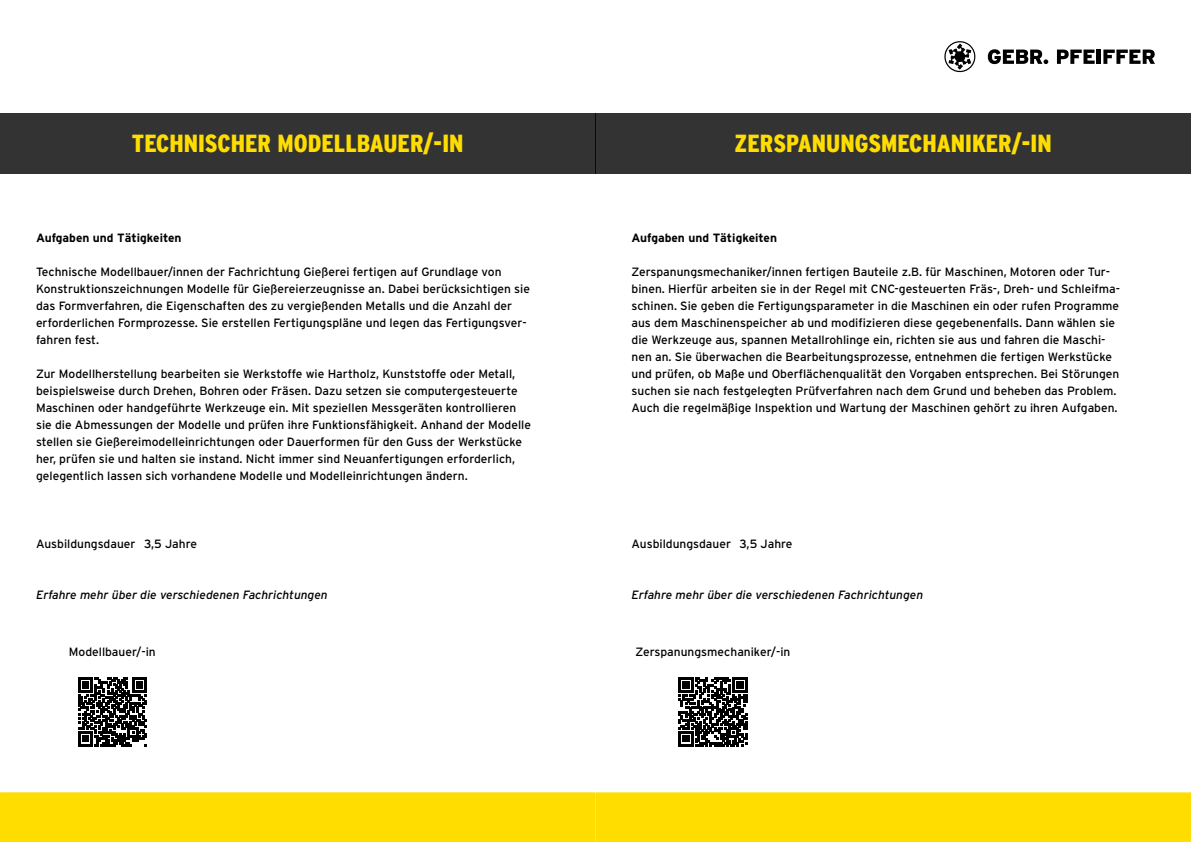
<style>
.page{position:relative;width:1191px;height:842px;background:#fff}
.page>*{position:absolute;margin:0;border:0;box-sizing:border-box;transform-origin:0 0}
.t1{font:900 condensed 24.7px "Interstate";color:#fd0}
.t2{font:12px/17px "Interstate";color:#000}
.t3{font:italic 12px "Interstate";color:#000}
.t4{font:700 12px "Interstate";color:#000}
</style>
<div class="page">
<svg style="left:987px;top:49px;width:61px;height:15px"></svg>
<svg style="left:1057px;top:50px;width:37px;height:14px"></svg>
<hr style="left:1096px;top:50px;width:4px;height:14px;background:#000">
<svg style="left:1103px;top:50px;width:52px;height:14px"></svg>
<svg style="left:944px;top:41px;width:32px;height:32px"></svg>
<div style="left:0;top:792px;width:595px;height:50px;background:#fd0;border:1px solid #fd0"></div>
<div style="left:0;top:113px;width:595px;height:61px;background:#333"></div>
<div style="left:595px;top:113px;width:596px;height:61px;background:#333"></div>
<div style="left:596px;top:793px;width:594px;height:48px;background:#fd0"></div>
<div style="left:595px;top:792px;width:596px;height:50px;border:1px solid #fd0"></div>
<svg style="left:78px;top:678px;width:68px;height:68px"></svg>
<svg style="left:678px;top:678px;width:69px;height:68px"></svg>
<h1 class="t1" style="left:132px;top:129px;width:333px">TECHNISCHER MODELLBAUER/-IN</h1>
<h1 class="t1" style="left:734px;top:129px;width:319px">ZERSPANUNGSMECHANIKER/-IN</h1>
<p class="t4" style="left:36px;top:231px;width:147px">Aufgaben und Tätigkeiten</p>
<p class="t2" style="left:36px;top:264px;width:495px">Technische Modellbauer/innen der Fachrichtung Gießerei fertigen auf Grundlage von Konstruktionszeichnungen Modelle für Gießereierzeugnisse an. Dabei berücksichtigen sie das Formverfahren, die Eigenschaften des zu vergießenden Metalls und die Anzahl der erforderlichen Formprozesse. Sie erstellen Fertigungspläne und legen das Fertigungsver&shy;fahren fest.</p>
<p class="t2" style="left:36px;top:366px;width:496px">Zur Modellherstellung bearbeiten sie Werkstoffe wie Hartholz, Kunststoffe oder Metall, beispielsweise durch Drehen, Bohren oder Fräsen. Dazu setzen sie computergesteuerte Maschinen oder handgeführte Werkzeuge ein. Mit speziellen Messgeräten kontrollieren sie die Abmessungen der Modelle und prüfen ihre Funktionsfähigkeit. Anhand der Modelle stellen sie Gießereimodelleinrichtungen oder Dauerformen für den Guss der Werkstücke her, prüfen sie und halten sie instand. Nicht immer sind Neuanfertigungen erforderlich, gelegentlich lassen sich vorhandene Modelle und Modelleinrichtungen ändern.</p>
<p class="t2" style="left:36px;top:536px;width:163px">Ausbildungsdauer 3,5 Jahre</p>
<p class="t3" style="left:36px;top:588px;width:293px">Erfahre mehr über die verschiedenen Fachrichtungen</p>
<p class="t4" style="left:631px;top:231px;width:147px">Aufgaben und Tätigkeiten</p>
<p class="t2" style="left:631px;top:264px;width:490px">Zerspanungsmechaniker/innen fertigen Bauteile z.B. für Maschinen, Motoren oder Tur&shy;binen. Hierfür arbeiten sie in der Regel mit CNC-gesteuerten Fräs-, Dreh- und Schleifma&shy;schinen. Sie geben die Fertigungsparameter in die Maschinen ein oder rufen Programme aus dem Maschinenspeicher ab und modifizieren diese gegebenenfalls. Dann wählen sie die Werkzeuge aus, spannen Metallrohlinge ein, richten sie aus und fahren die Maschi&shy;nen an. Sie überwachen die Bearbeitungsprozesse, entnehmen die fertigen Werkstücke und prüfen, ob Maße und Oberflächenqualität den Vorgaben entsprechen. Bei Störungen suchen sie nach festgelegten Prüfverfahren nach dem Grund und beheben das Problem.<br>Auch die regelmäßige Inspektion und Wartung der Maschinen gehört zu ihren Aufgaben.</p>
<p class="t2" style="left:631px;top:536px;width:163px">Ausbildungsdauer 3,5 Jahre</p>
<p class="t3" style="left:631px;top:588px;width:293px">Erfahre mehr über die verschiedenen Fachrichtungen</p>
<p class="t2" style="left:69px;top:643px;width:88px">Modellbauer/-in</p>
<p class="t2" style="left:635px;top:643px;width:156px">Zerspanungsmechaniker/-in</p>
</div>
